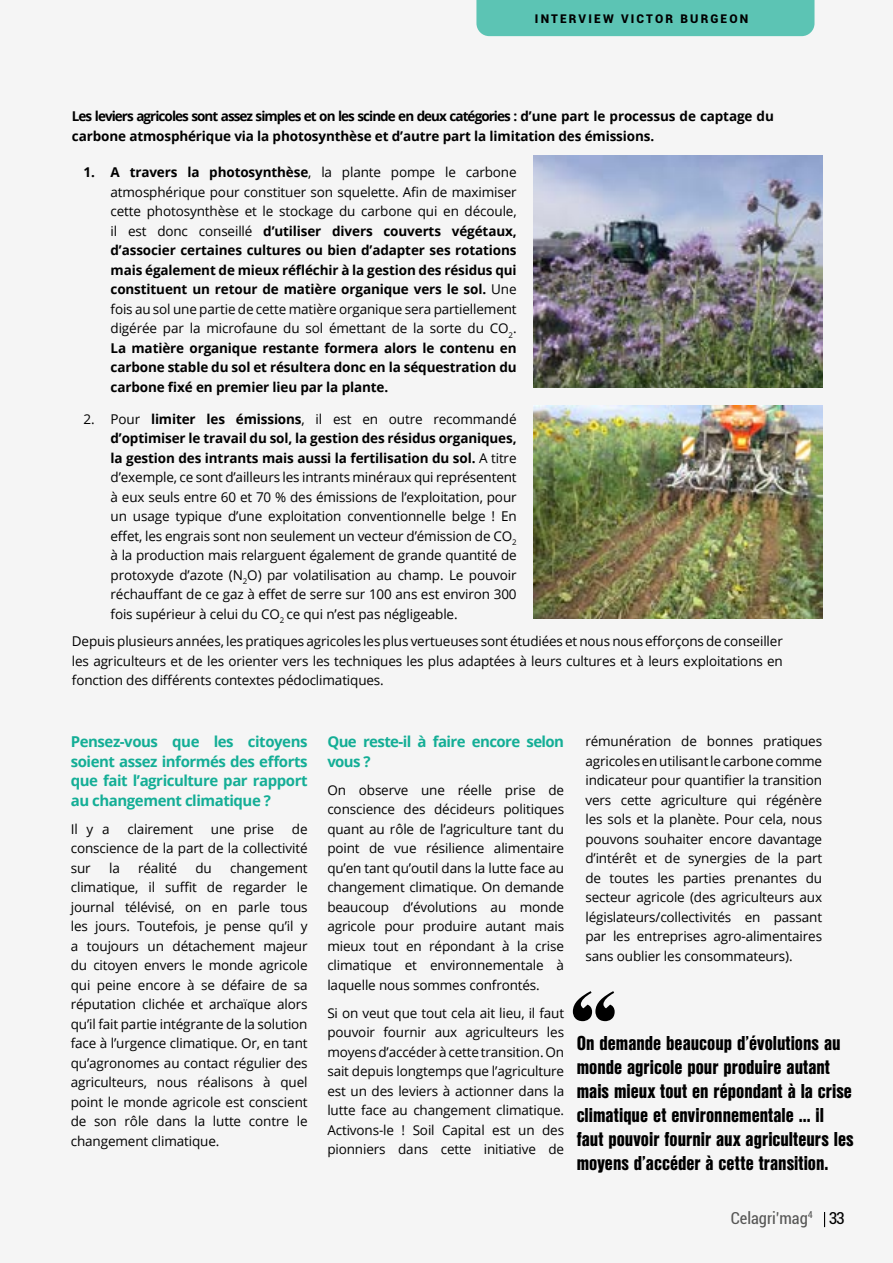
<style>
.page{position:relative;width:893px;height:1263px;background:#f5f5f5}
.page>*{position:absolute;margin:0;border:0;box-sizing:border-box;transform-origin:0 0}
.t1{font:italic 108px "Abril Fatface";color:#000}
.t2{font:900 19.5px/24px "Nimbus San Con L";color:#000}
.t3{font:condensed 16.5px "Roboto";color:#575756}
.t4{font:condensed 16.5px "Roboto";color:#000}
.t5{font:700 15px/19.5px "Open Sans";letter-spacing:-.03em;color:#14ae96;text-align:justify}
.t6{font:13.5px/19.5px "Open Sans";letter-spacing:-.01em;color:#000;text-align:justify}
.t7{font:700 13.5px/19.5px "Open Sans";letter-spacing:-.01em;color:#000;text-align:justify}
.t8{font:900 12px "Roboto";letter-spacing:.18em;color:#000}
.t9{font:condensed 9.6px "Roboto";color:#575756}
.s1{font-weight:400}
.s2{font-weight:700}
</style>
<div class="page">
<img style="left:534px;top:155px;width:288px;height:233px">
<img style="left:534px;top:405px;width:288px;height:214px">
<div style="left:476px;top:0;width:338px;height:36px;background:#5cc4b4"></div>
<svg style="left:824px;top:1212px;width:1px;height:15px"></svg>
<p class="t8" style="left:535px;top:10px;width:215px">INTERVIEW VICTOR BURGEON</p>
<p class="t7" style="left:72px;top:106px;width:703px">Les leviers agricoles sont assez simples et on les scinde en deux catégories : d’une part le processus de captage du carbone atmosphérique via la photosynthèse et d’autre part la limitation des émissions.</p>
<p class="t7" style="left:111px;top:162px;width:408px;text-indent:-27px">1. A travers la photosynthèse<span class="s1">, la plante pompe le carbone atmosphérique pour constituer son squelette. Afin de maximiser cette photosynthèse et le stockage du carbone qui en découle, il est donc conseillé</span> d’utiliser divers couverts végétaux, d’associer certaines cultures ou bien d’adapter ses rotations mais également de mieux réfléchir à la gestion des résidus qui constituent un retour de matière organique vers le sol. <span class="s1">Une fois au sol une partie de cette matière organique sera partiellement digérée par la microfaune du sol émettant de la sorte du CO</span><sub>2</sub><span class="s1">.<br></span>La matière organique restante formera alors le contenu en carbone stable du sol et résultera donc en la séquestration du carbone fixé en premier lieu par la plante.</p>
<p class="t6" style="left:111px;top:409px;width:408px;text-indent:-27px">2. Pour <span class="s2">limiter les émissions</span>, il est en outre recommandé <span class="s2">d’optimiser le travail du sol, la gestion des résidus organiques, la gestion des intrants mais aussi la fertilisation du sol.</span> A titre d’exemple, ce sont d’ailleurs les intrants minéraux qui représentent à eux seuls entre 60 et 70 % des émissions de l’exploitation, pour un usage typique d’une exploitation conventionnelle belge ! En effet, les engrais sont non seulement un vecteur d’émission de CO<sub>2 </sub>à la production mais relarguent également de grande quantité de protoxyde d’azote (N<sub>2</sub>O) par volatilisation au champ. Le pouvoir réchauffant de ce gaz à effet de serre sur 100 ans est environ 300 fois supérieur à celui du CO<sub>2</sub> ce qui n’est pas négligeable.</p>
<p class="t6" style="left:72px;top:631px;width:712px">Depuis plusieurs années, les pratiques agricoles les plus vertueuses sont étudiées et nous nous efforçons de conseiller les agriculteurs et de les orienter vers les techniques les plus adaptées à leurs cultures et à leurs exploitations en fonction des différents contextes pédoclimatiques.</p>
<p class="t5" style="left:71px;top:732px;width:238px">Pensez-vous que les citoyens soient assez informés des efforts que fait l’agriculture par rapport au changement climatique ?</p>
<p class="t6" style="left:71px;top:819px;width:40px">Il y a</p>
<p class="t6" style="left:127px;top:819px;width:67px">clairement</p>
<p class="t6" style="left:211px;top:819px;width:65px">une prise</p>
<p class="t6" style="left:71px;top:819px;width:238px;text-indent:221px">de conscience de la part de la collectivité sur</p>
<p class="t6" style="left:109px;top:858px;width:12px">la</p>
<p class="t6" style="left:138px;top:858px;width:40px">réalité</p>
<p class="t6" style="left:195px;top:858px;width:18px">du</p>
<p class="t6" style="left:71px;top:858px;width:238px;text-indent:159px">changement climatique, il suffit de regarder le journal télévisé, on en parle tous les jours. Toutefois, je pense qu’il y a toujours un détachement majeur du citoyen envers le monde agricole qui peine encore à se défaire de sa réputation clichée et archaïque alors qu’il fait partie intégrante de la solution face à l’urgence climatique. Or, en tant qu’agronomes au contact régulier des agriculteurs, nous réalisons à quel point le monde agricole est conscient de son rôle dans la lutte contre le changement climatique.</p>
<p class="t5" style="left:327px;top:732px;width:238px">Que reste-il à faire encore selon vous ?</p>
<p class="t6" style="left:327px;top:780px;width:238px">On observe une réelle prise de conscience des décideurs politiques quant au rôle de l’agriculture tant du point de vue résilience alimentaire qu’en tant qu’outil dans la lutte face au changement climatique. On demande beaucoup d’évolutions au monde agricole pour produire autant mais mieux tout en répondant à la crise climatique et environnementale à laquelle nous sommes confrontés.</p>
<p class="t6" style="left:327px;top:1003px;width:238px">Si on veut que tout cela ait lieu, il faut pouvoir fournir aux agriculteurs les moyens d’accéder à cette transition. On sait depuis longtemps que l’agriculture est un des leviers à actionner dans la lutte face au changement climatique.<br>Activons-le ! Soil Capital est un des pionniers dans cette initiative de</p>
<p class="t6" style="left:585px;top:731px;width:238px">rémunération de bonnes pratiques agricoles en utilisant le carbone comme indicateur pour quantifier la transition vers cette agriculture qui régénère les sols et la planète. Pour cela, nous pouvons souhaiter encore davantage d’intérêt et de synergies de la part de toutes les parties prenantes du secteur agricole (des agriculteurs aux législateurs/collectivités en passant par les entreprises agro-alimentaires sans oublier les consommateurs).</p>
<h1 class="t1" style="left:561px;top:957px;width:54px">“</h1>
<h2 class="t2" style="left:577px;top:1030px;width:279px">On demande beaucoup d’évolutions au monde agricole pour produire autant mais mieux tout en répondant à la crise climatique et environnementale … il faut pouvoir fournir aux agriculteurs les moyens d’accéder à cette transition.</h2>
<p class="t3" style="left:731px;top:1206px;width:79px">Celagri’mag</p>
<p class="t4" style="left:829px;top:1207px;width:17px">33</p>
<p class="t9" style="left:808px;top:1208px;width:6px">4</p>
</div>
